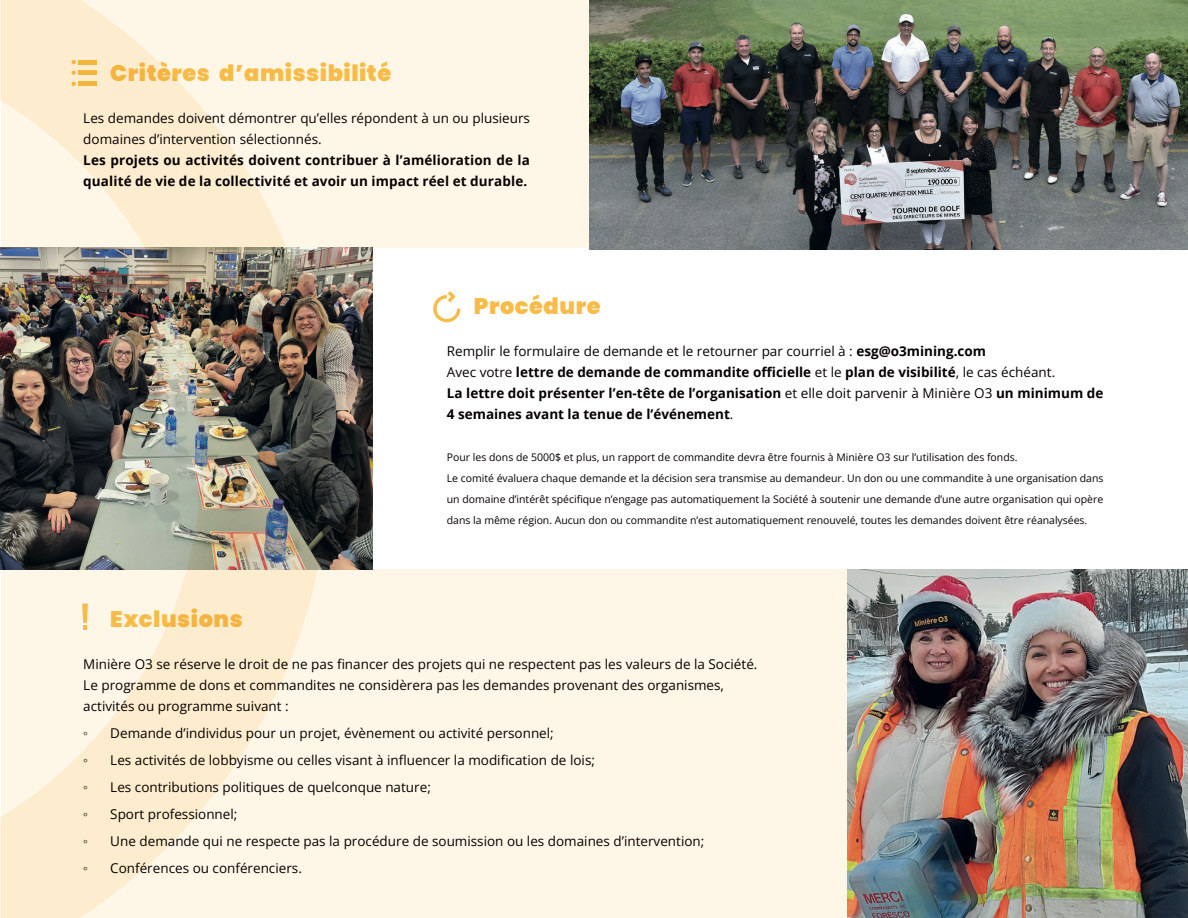
<style>
.page{position:relative;width:1188px;height:918px;background:#fff}
.page>*{position:absolute;margin:0;border:0;box-sizing:border-box;transform-origin:0 0}
.t1{font:900 22.5px "Poppins";letter-spacing:.025em;color:#f7bc47}
.t2{font:13.5px/21px "Open Sans";color:#060101}
.t3{font:700 13.5px/21px "Open Sans";letter-spacing:.005em;color:#060101}
.t4{font:13.5px "Times New Roman";color:#060101}
.t5{font:10.5px/21px "Open Sans";letter-spacing:-.005em;color:#060101}
.s1{font-weight:400}
</style>
<div class="page">
<div style="left:1px;top:569px;width:1187px;height:349px;background:#fef7e8"></div>
<img style="left:847px;top:570px;width:341px;height:348px">
<img style="left:599px;top:0;width:589px;height:249px">
<svg style="left:329px;top:0;width:270px;height:570px"></svg>
<svg style="left:433px;top:291px;width:27px;height:31px"></svg>
<img style="left:0;top:0;width:329px;height:918px">
<h1 class="t1" style="left:110px;top:60px;width:282px">Critères d’amissibilité</h1>
<p class="t2" style="left:83px;top:107px;width:448px">Les demandes doivent démontrer qu’elles répondent à un ou plusieurs domaines d’intervention sélectionnés.</p>
<p class="t3" style="left:83px;top:149px;width:448px">Les projets ou activités doivent contribuer à l’amélioration de la qualité de vie de la collectivité et avoir un impact réel et durable.</p>
<h1 class="t1" style="left:474px;top:293px;width:128px">Procédure</h1>
<p class="t3" style="left:447px;top:341px;width:658px"><span class="s1">Remplir le formulaire de demande et le retourner par courriel à :</span> esg@o3mining.com<br><span class="s1">Avec votre</span> lettre de demande de commandite officielle <span class="s1">et le</span> plan de visibilité<span class="s1">, le cas échéant.<br></span>La lettre doit présenter l’en-tête de l’organisation <span class="s1">et elle doit parvenir à Minière O3</span> un minimum de 4 semaines avant la tenue de l’événement<span class="s1">.</span></p>
<p class="t5" style="left:447px;top:447px;width:658px">Pour les dons de 5000$ et plus, un rapport de commandite devra être fournis à Minière O3 sur l’utilisation des fonds.<br>Le comité évaluera chaque demande et la décision sera transmise au demandeur. Un don ou une commandite à une organisation dans un domaine d’intérêt spécifique n’engage pas automatiquement la Société à soutenir une demande d’une autre organisation qui opère dans la même région. Aucun don ou commandite n’est automatiquement renouvelé, toutes les demandes doivent être réanalysées.</p>
<h1 class="t1" style="left:110px;top:606px;width:134px">Exclusions</h1>
<p class="t2" style="left:83px;top:653px;width:676px">Minière O3 se réserve le droit de ne pas financer des projets qui ne respectent pas les valeurs de la Société.<br>Le programme de dons et commandites ne considèrera pas les demandes provenant des organismes, activités ou programme suivant :</p>
<p class="t4" style="left:83px;top:726px;width:6px">◦</p>
<p class="t2" style="left:110px;top:722px;width:445px">Demande d’individus pour un projet, évènement ou activité personnel;</p>
<p class="t4" style="left:83px;top:753px;width:6px">◦</p>
<p class="t2" style="left:110px;top:749px;width:486px">Les activités de lobbyisme ou celles visant à influencer la modification de lois;</p>
<p class="t4" style="left:83px;top:780px;width:6px">◦</p>
<p class="t2" style="left:110px;top:776px;width:322px">Les contributions politiques de quelconque nature;</p>
<p class="t4" style="left:83px;top:807px;width:6px">◦</p>
<p class="t2" style="left:110px;top:803px;width:129px">Sport professionnel;</p>
<p class="t4" style="left:83px;top:834px;width:6px">◦</p>
<p class="t2" style="left:110px;top:830px;width:596px">Une demande qui ne respecte pas la procédure de soumission ou les domaines d’intervention;</p>
<p class="t4" style="left:83px;top:861px;width:6px">◦</p>
<p class="t2" style="left:110px;top:857px;width:193px">Conférences ou conférenciers.</p>
</div>
